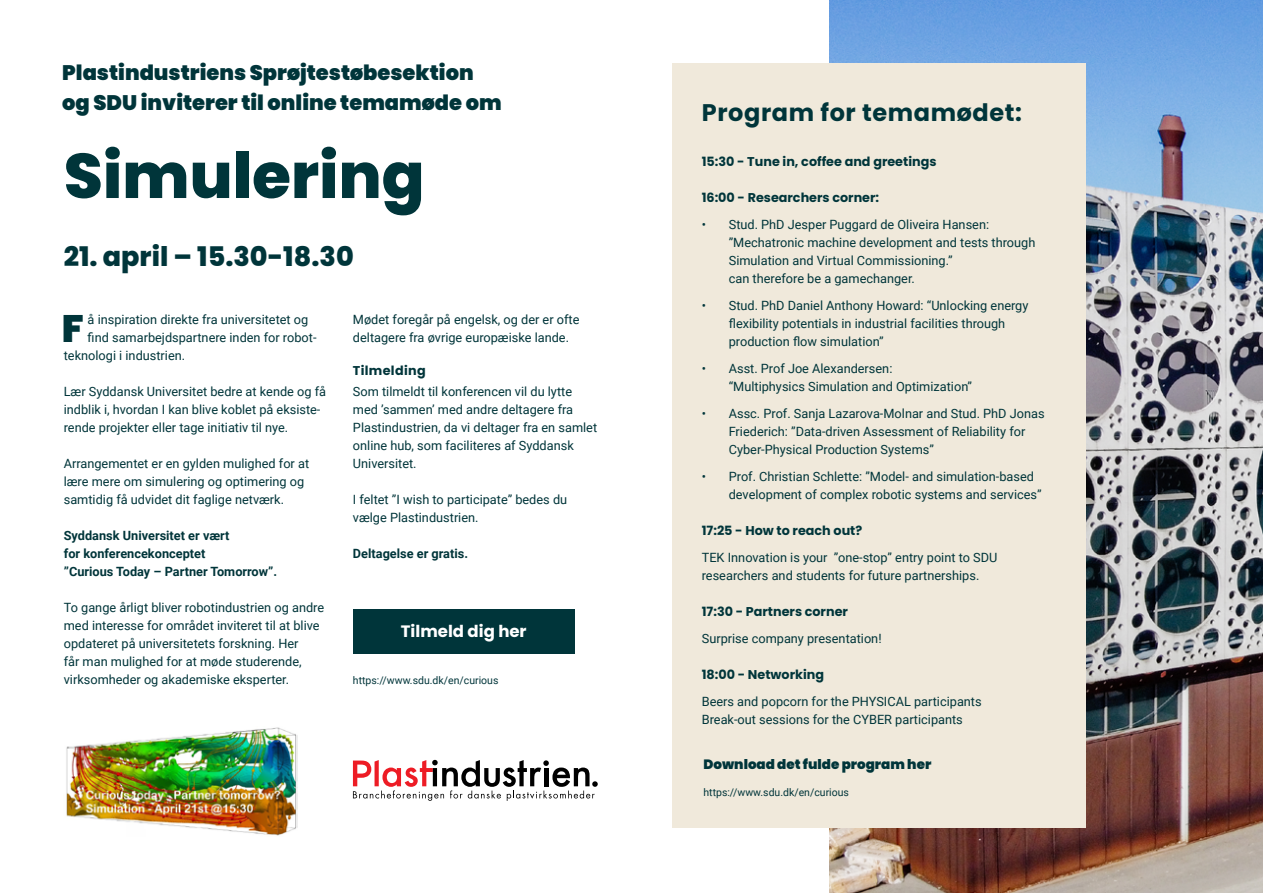
<style>
.page{position:relative;width:1263px;height:893px;background:#fff}
.page>*{position:absolute;margin:0;border:0;box-sizing:border-box;transform-origin:0 0}
.t1{font:800 63px "Poppins";color:#00353a}
.t2{font:900 38.1px "Poppins";color:#00353a}
.t3{font:800 27px "Poppins";color:#00353a}
.t4{font:700 24px "Poppins";letter-spacing:.025em;color:#00353a}
.t5{font:900 21px/30px "Poppins";color:#00353a}
.t6{font:700 16.5px "Poppins";color:#fff}
.t7{font:900 13.5px "Poppins";color:#00353a}
.t8{font:12.75px/18px "Roboto";color:#00353a}
.t9{font:700 12.75px "Poppins";color:#00353a}
.t10{font:700 12.75px/18px "Roboto";color:#00353a}
.t11{font:700 12.75px "Poppins";letter-spacing:.025em;color:#00353a}
.t12{font:10.5px "Roboto";color:#00353a}
</style>
<div class="page">
<img style="left:830px;top:0;width:433px;height:893px">
<div style="left:353px;top:609px;width:222px;height:45px;background:#00353a"></div>
<div style="left:672px;top:64px;width:413px;height:764px;background:#f0e9db"></div>
<img style="left:66px;top:727px;width:232px;height:109px">
<svg style="left:353px;top:760px;width:245px;height:40px"></svg>
<h3 class="t5" style="left:62px;top:57px;width:441px">Plastindustriens Sprøjtestøbesektion og SDU inviterer til online temamøde om</h3>
<h1 class="t1" style="left:64px;top:139px;width:362px">Simulering</h1>
<h3 class="t3" style="left:64px;top:241px;width:291px">21. april – 15.30-18.30</h3>
<h2 class="t2" style="left:62px;top:307px;width:23px">F</h2>
<p class="t8" style="left:88px;top:310px;width:222px">å inspiration direkte fra universitetet og</p>
<p class="t8" style="left:88px;top:328px;width:230px">find samarbejdspartnere inden for robot-</p>
<p class="t8" style="left:64px;top:346px;width:123px">teknologi i industrien.</p>
<p class="t8" style="left:64px;top:382px;width:264px">Lær Syddansk Universitet bedre at kende og få indblik i, hvordan I kan blive koblet på eksiste&shy;rende projekter eller tage initiativ til nye.</p>
<p class="t8" style="left:64px;top:454px;width:247px">Arrangementet er en gylden mulighed for at lære mere om simulering og optimering og samtidig få udvidet dit faglige netværk.</p>
<p class="t10" style="left:64px;top:526px;width:215px">Syddansk Universitet er vært<br>for konferencekonceptet<br>”Curious Today – Partner Tomorrow”.</p>
<p class="t8" style="left:64px;top:598px;width:262px">To gange årligt bliver robotindustrien og andre med interesse for området inviteret til at blive opdateret på universitetets forskning. Her<br>får man mulighed for at møde studerende, virksomheder og akademiske eksperter.</p>
<p class="t8" style="left:353px;top:310px;width:228px">Mødet foregår på engelsk, og der er ofte deltagere fra øvrige europæiske lande.</p>
<p class="t11" style="left:353px;top:364px;width:74px">Tilmelding</p>
<p class="t8" style="left:353px;top:382px;width:246px">Som tilmeldt til konferencen vil du lytte med ’sammen’ med andre deltagere fra Plastindustrien, da vi deltager fra en samlet online hub, som faciliteres af Syddansk Universitet.</p>
<p class="t8" style="left:353px;top:490px;width:216px">I feltet ”I wish to participate” bedes du vælge Plastindustrien.</p>
<p class="t10" style="left:353px;top:544px;width:117px">Deltagelse er gratis.</p>
<p class="t6" style="left:401px;top:622px;width:127px">Tilmeld dig her</p>
<p class="t12" style="left:353px;top:673px;width:147px">https://www.sdu.dk/en/curious</p>
<h3 class="t4" style="left:702px;top:99px;width:322px">Program for temamødet:</h3>
<p class="t9" style="left:702px;top:154px;width:236px">15:30 - Tune in, coffee and greetings</p>
<p class="t9" style="left:702px;top:190px;width:179px">16:00 - Researchers corner:</p>
<p class="t8" style="left:729px;top:215px;width:308px;text-indent:-27px">• Stud. PhD Jesper Puggard de Oliveira Hansen: ”Mechatronic machine development and tests through Simulation and Virtual Commissioning.”<br>can therefore be a gamechanger.</p>
<p class="t8" style="left:729px;top:296px;width:301px;text-indent:-27px">• Stud. PhD Daniel Anthony Howard: “Unlocking energy flexibility potentials in industrial facilities through production flow simulation”</p>
<p class="t8" style="left:729px;top:359px;width:245px;text-indent:-27px">• Asst. Prof Joe Alexandersen:<br>“Multiphysics Simulation and Optimization”</p>
<p class="t8" style="left:729px;top:404px;width:317px;text-indent:-27px">• Assc. Prof. Sanja Lazarova-Molnar and Stud. PhD Jonas<br>Friederich: ”Data-driven Assessment of Reliability for<br>Cyber-Physical Production Systems”</p>
<p class="t8" style="left:729px;top:467px;width:314px;text-indent:-27px">• Prof. Christian Schlette: ”Model- and simulation-based development of complex robotic systems and services”</p>
<p class="t9" style="left:702px;top:523px;width:162px">17:25 - How to reach out?</p>
<p class="t8" style="left:702px;top:548px;width:297px">TEK Innovation is your ”one-stop” entry point to SDU researchers and students for future partnerships.</p>
<p class="t9" style="left:702px;top:604px;width:148px">17:30 - Partners corner</p>
<p class="t8" style="left:702px;top:629px;width:181px">Surprise company presentation!</p>
<p class="t9" style="left:702px;top:667px;width:124px">18:00 - Networking</p>
<p class="t8" style="left:702px;top:692px;width:281px">Beers and popcorn for the PHYSICAL participants<br>Break-out sessions for the CYBER participants</p>
<p class="t7" style="left:703px;top:756px;width:229px">Download det fulde program her</p>
<p class="t12" style="left:703px;top:785px;width:147px">https://www.sdu.dk/en/curious</p>
</div>
